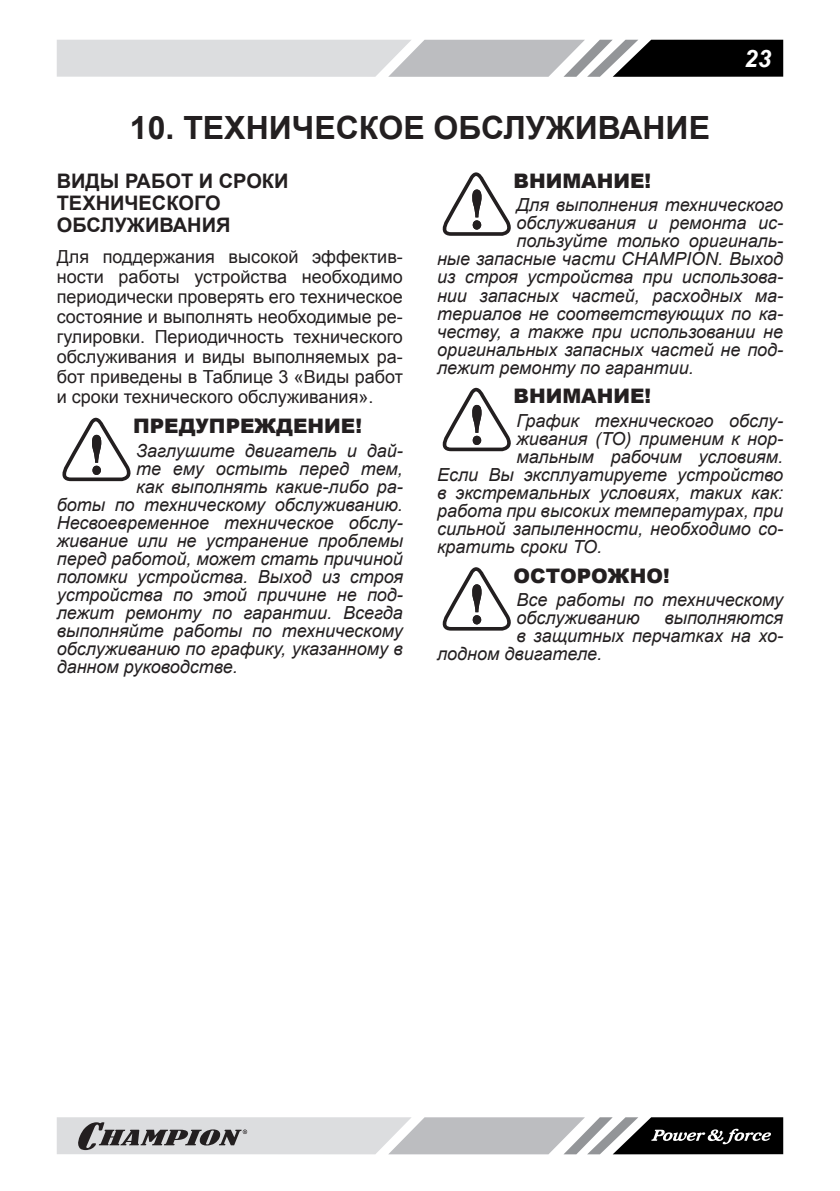
<style>
.page{position:relative;width:840px;height:1191px;background:#fff}
.page>*{position:absolute;margin:0;border:0;box-sizing:border-box;transform-origin:0 0}
.t1{font:700 32px "Arial";color:#231f20}
.t2{font:italic 700 24px "Arial";color:#fff}
.t3{font:900 20px "Arial";color:#231f20}
.t4{font:700 20px/22px "Arial";color:#231f20}
.t5{font:italic 18px/18px "Arial";color:#231f20}
.t6{font:18px/20px "Arial";color:#231f20;text-align:justify}
</style>
<div class="page">
<svg style="left:57px;top:40px;width:725px;height:37px;background:#a7a8aa"></svg>
<svg style="left:57px;top:1117px;width:725px;height:37px;background:#a1a2a3"></svg>
<svg style="left:62px;top:418px;width:69px;height:63px"></svg>
<svg style="left:442px;top:172px;width:69px;height:64px"></svg>
<svg style="left:442px;top:388px;width:69px;height:63px"></svg>
<svg style="left:442px;top:567px;width:69px;height:63px"></svg>
<h2 class="t2" style="left:743px;top:42px;width:28px">23</h2>
<h1 class="t1" style="left:130px;top:107px;width:581px">10. ТЕХНИЧЕСКОЕ ОБСЛУЖИВАНИЕ</h1>
<p class="t4" style="left:57px;top:171px;width:233px">ВИДЫ РАБОТ И СРОКИ<br>ТЕХНИЧЕСКОГО<br>ОБСЛУЖИВАНИЯ</p>
<p class="t6" style="left:57px;top:247px;width:347px">Для поддержания высокой эффектив&shy;ности работы устройства необходимо периодически проверять его техническое состояние и выполнять необходимые ре&shy;гулировки. Периодичность технического обслуживания и виды выполняемых ра&shy;бот приведены в Таблице 3 «Виды работ и сроки технического обслуживания».</p>
<p class="t3" style="left:133px;top:411px;width:230px">ПРЕДУПРЕЖДЕНИЕ!</p>
<p class="t5" style="left:136px;top:442px;width:268px">Заглушите двигатель и дай-</p>
<p class="t5" style="left:136px;top:460px;width:268px">те ему остыть перед тем,</p>
<p class="t5" style="left:136px;top:478px;width:268px">как выполнять какие-либо ра-</p>
<p class="t5" style="left:57px;top:496px;width:347px">боты по техническому обслуживанию.</p>
<p class="t5" style="left:57px;top:514px;width:347px">Несвоевременное техническое обслу-</p>
<p class="t5" style="left:57px;top:532px;width:347px">живание или не устранение проблемы</p>
<p class="t5" style="left:57px;top:550px;width:347px">перед работой, может стать причиной</p>
<p class="t5" style="left:57px;top:568px;width:347px">поломки устройства. Выход из строя</p>
<p class="t5" style="left:57px;top:586px;width:347px">устройства по этой причине не под-</p>
<p class="t5" style="left:57px;top:604px;width:347px">лежит ремонту по гарантии. Всегда</p>
<p class="t5" style="left:57px;top:622px;width:347px">выполняйте работы по техническому</p>
<p class="t5" style="left:57px;top:640px;width:347px">обслуживанию по графику, указанному в</p>
<p class="t5" style="left:57px;top:658px;width:183px">данном руководстве.</p>
<p class="t3" style="left:513px;top:166px;width:139px">ВНИМАНИЕ!</p>
<p class="t5" style="left:516px;top:196px;width:268px">Для выполнения технического</p>
<p class="t5" style="left:516px;top:214px;width:268px">обслуживания и ремонта ис-</p>
<p class="t5" style="left:516px;top:232px;width:268px">пользуйте только оригиналь-</p>
<p class="t5" style="left:437px;top:250px;width:347px">ные запасные части CHAMPION. Выход</p>
<p class="t5" style="left:437px;top:268px;width:347px">из строя устройства при использова-</p>
<p class="t5" style="left:437px;top:286px;width:347px">нии запасных частей, расходных ма-</p>
<p class="t5" style="left:437px;top:304px;width:347px">териалов не соответствующих по ка-</p>
<p class="t5" style="left:437px;top:322px;width:347px">честву, а также при использовании не</p>
<p class="t5" style="left:437px;top:340px;width:347px">оригинальных запасных частей не под-</p>
<p class="t5" style="left:437px;top:358px;width:258px">лежит ремонту по гарантии.</p>
<p class="t3" style="left:513px;top:381px;width:139px">ВНИМАНИЕ!</p>
<p class="t5" style="left:516px;top:412px;width:268px">График технического обслу-</p>
<p class="t5" style="left:516px;top:430px;width:268px">живания (ТО) применим к нор-</p>
<p class="t5" style="left:516px;top:448px;width:268px">мальным рабочим условиям.</p>
<p class="t5" style="left:437px;top:466px;width:347px">Если Вы эксплуатируете устройство</p>
<p class="t5" style="left:437px;top:484px;width:347px">в экстремальных условиях, таких как:</p>
<p class="t5" style="left:437px;top:502px;width:347px">работа при высоких температурах, при</p>
<p class="t5" style="left:437px;top:520px;width:347px">сильной запыленности, необходимо со-</p>
<p class="t5" style="left:437px;top:538px;width:167px">кратить сроки ТО.</p>
<p class="t3" style="left:513px;top:561px;width:158px">ОСТОРОЖНО!</p>
<p class="t5" style="left:516px;top:591px;width:268px">Все работы по техническому обслуживанию</p>
<p class="t5" style="left:664px;top:609px;width:120px">выполняются</p>
<p class="t5" style="left:516px;top:627px;width:268px">в защитных перчатках на хо-</p>
<p class="t5" style="left:437px;top:645px;width:166px">лодном двигателе.</p>
</div>
